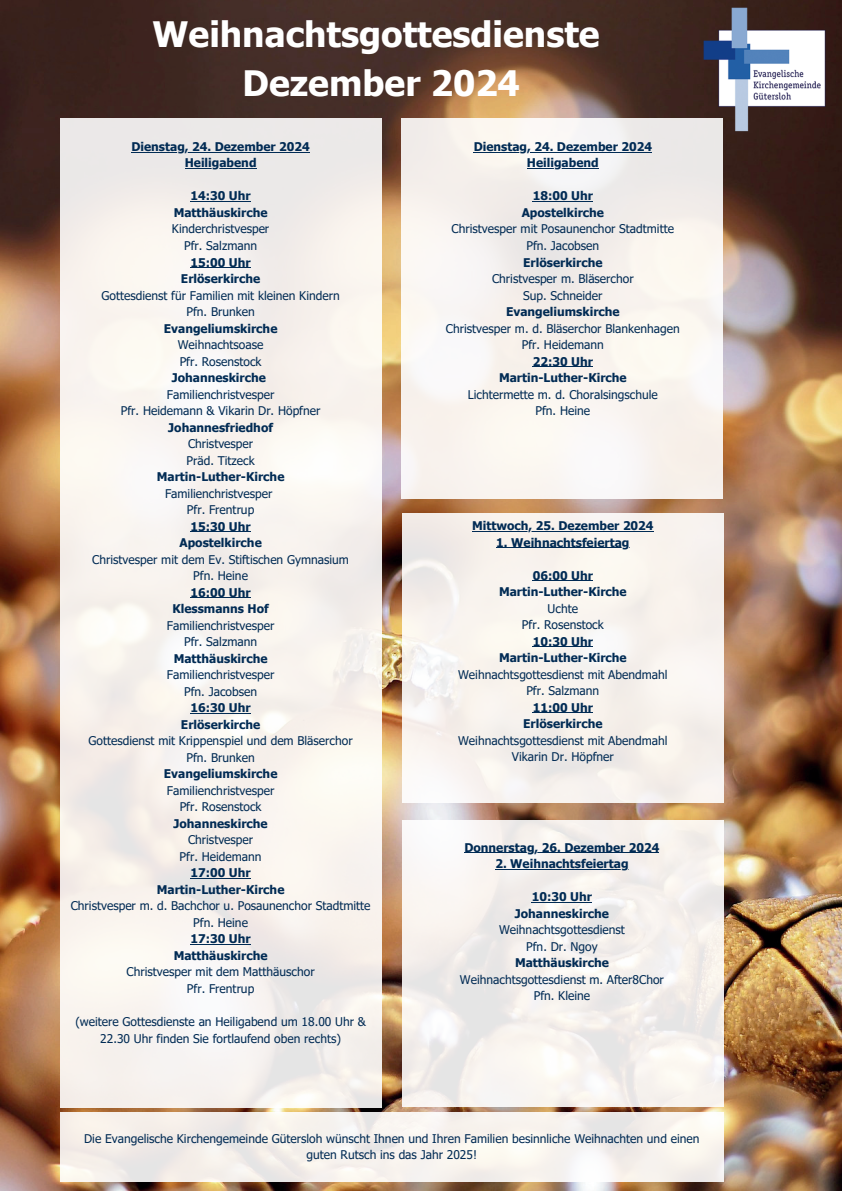
<style>
.page{position:relative;width:842px;height:1191px;background:#fff}
.page>*{position:absolute;margin:0;border:0;box-sizing:border-box;transform-origin:0 0}
.t1{font:700 35px/48.8px "Tahoma";color:#fff;text-align:center}
.t2{font:12px/16.5px "Tahoma";color:#012b54;text-align:center}
.t3{font:700 12px/16.5px "Tahoma";color:#012b54;text-align:center}
</style>
<div class="page">
<img style="left:0;top:0;width:842px;height:1190px">
<svg style="left:60px;top:118px;width:321px;height:988px;fill:#f8f2ee"></svg>
<div style="left:402px;top:513px;width:321px;height:290px;background:#f8f2ed"></div>
<img style="left:619px;top:0;width:223px;height:229px">
<div style="left:401px;top:118px;width:322px;height:380px;background:linear-gradient(to right,#f8f3f0,#f5f1ed)"></div>
<svg style="left:402px;top:820px;width:321px;height:286px;fill:#f6f1ed"></svg>
<svg style="left:60px;top:1112px;width:663px;height:69px;fill:#f6f1ec"></svg>
<hr style="left:131px;top:152px;width:179px;height:1px;background:#012b54">
<hr style="left:185px;top:168px;width:72px;height:1px;background:#012b54">
<hr style="left:191px;top:201px;width:60px;height:1px;background:#012b54">
<hr style="left:191px;top:267px;width:60px;height:1px;background:#012b54">
<hr style="left:191px;top:531px;width:60px;height:1px;background:#012b54">
<hr style="left:191px;top:597px;width:60px;height:1px;background:#012b54">
<hr style="left:191px;top:713px;width:60px;height:1px;background:#012b54">
<hr style="left:191px;top:878px;width:60px;height:1px;background:#012b54">
<hr style="left:191px;top:944px;width:60px;height:1px;background:#012b54">
<hr style="left:472px;top:531px;width:181px;height:1px;background:#012b54">
<hr style="left:496px;top:547px;width:133px;height:1px;background:#012b54">
<hr style="left:533px;top:580px;width:60px;height:1px;background:#012b54">
<hr style="left:533px;top:646px;width:60px;height:1px;background:#012b54">
<hr style="left:533px;top:712px;width:60px;height:1px;background:#012b54">
<hr style="left:474px;top:152px;width:178px;height:1px;background:#012b54">
<hr style="left:527px;top:168px;width:72px;height:1px;background:#012b54">
<hr style="left:533px;top:201px;width:60px;height:1px;background:#012b54">
<hr style="left:533px;top:366px;width:60px;height:1px;background:#012b54">
<hr style="left:464px;top:852px;width:195px;height:1px;background:#012b54">
<hr style="left:495px;top:869px;width:133px;height:1px;background:#012b54">
<hr style="left:532px;top:902px;width:60px;height:1px;background:#012b54">
<h1 class="t1" style="left:153px;top:11px;width:449px">Weihnachtsgottesdienste<br>Dezember 2024</h1>
<p class="t3" style="left:131px;top:139px;width:180px">Dienstag, 24. Dezember 2024<br>Heiligabend</p>
<p class="t3" style="left:174px;top:188px;width:95px">14:30 Uhr<br>Matthäuskirche</p>
<p class="t2" style="left:172px;top:221px;width:99px">Kinderchristvesper<br>Pfr. Salzmann</p>
<p class="t3" style="left:181px;top:254px;width:81px">15:00 Uhr<br>Erlöserkirche</p>
<p class="t2" style="left:102px;top:287px;width:240px">Gottesdienst für Familien mit kleinen Kindern<br>Pfn. Brunken</p>
<p class="t3" style="left:164px;top:320px;width:115px">Evangeliumskirche</p>
<p class="t2" style="left:178px;top:337px;width:87px;text-align:left">Weihnachtsoase<br>Pfr. Rosenstock</p>
<p class="t3" style="left:172px;top:370px;width:96px">Johanneskirche</p>
<p class="t2" style="left:121px;top:386px;width:201px">Familienchristvesper<br>Pfr. Heidemann &amp; Vikarin Dr. Höpfner</p>
<p class="t3" style="left:168px;top:419px;width:106px">Johannesfriedhof</p>
<p class="t2" style="left:187px;top:436px;width:70px;text-align:left">Christvesper<br>Präd. Titzeck</p>
<p class="t3" style="left:157px;top:469px;width:129px">Martin-Luther-Kirche</p>
<p class="t2" style="left:165px;top:485px;width:109px">Familienchristvesper<br>Pfr. Frentrup</p>
<p class="t3" style="left:179px;top:518px;width:84px">15:30 Uhr<br>Apostelkirche</p>
<p class="t2" style="left:92px;top:551px;width:258px">Christvesper mit dem Ev. Stiftischen Gymnasium<br>Pfn. Heine</p>
<p class="t3" style="left:172px;top:584px;width:98px">16:00 Uhr<br>Klessmanns Hof</p>
<p class="t2" style="left:167px;top:617px;width:109px">Familienchristvesper<br>Pfr. Salzmann</p>
<p class="t3" style="left:174px;top:650px;width:95px">Matthäuskirche</p>
<p class="t2" style="left:167px;top:667px;width:109px">Familienchristvesper<br>Pfn. Jacobsen</p>
<p class="t3" style="left:181px;top:700px;width:81px">16:30 Uhr<br>Erlöserkirche</p>
<p class="t2" style="left:89px;top:733px;width:265px">Gottesdienst mit Krippenspiel und dem Bläserchor<br>Pfn. Brunken</p>
<p class="t3" style="left:164px;top:766px;width:115px">Evangeliumskirche</p>
<p class="t2" style="left:167px;top:782px;width:109px">Familienchristvesper<br>Pfr. Rosenstock</p>
<p class="t3" style="left:174px;top:815px;width:96px">Johanneskirche</p>
<p class="t2" style="left:180px;top:832px;width:84px">Christvesper<br>Pfr. Heidemann</p>
<p class="t3" style="left:157px;top:865px;width:129px">17:00 Uhr<br>Martin-Luther-Kirche</p>
<p class="t2" style="left:71px;top:898px;width:301px">Christvesper m. d. Bachchor u. Posaunenchor Stadtmitte<br>Pfn. Heine</p>
<p class="t3" style="left:174px;top:931px;width:95px">17:30 Uhr<br>Matthäuskirche</p>
<p class="t2" style="left:127px;top:964px;width:190px">Christvesper mit dem Matthäuschor<br>Pfr. Frentrup</p>
<p class="t2" style="left:75px;top:1013px;width:292px">(weitere Gottesdienste an Heiligabend um 18.00 Uhr &amp;<br>22.30 Uhr finden Sie fortlaufend oben rechts)</p>
<p class="t3" style="left:474px;top:139px;width:180px">Dienstag, 24. Dezember 2024<br>Heiligabend</p>
<p class="t3" style="left:522px;top:188px;width:84px">18:00 Uhr<br>Apostelkirche</p>
<p class="t2" style="left:452px;top:221px;width:224px">Christvesper mit Posaunenchor Stadtmitte<br>Pfn. Jacobsen</p>
<p class="t3" style="left:523px;top:254px;width:81px">Erlöserkirche</p>
<p class="t2" style="left:492px;top:271px;width:143px">Christvesper m. Bläserchor<br>Sup. Schneider</p>
<p class="t3" style="left:506px;top:304px;width:115px">Evangeliumskirche</p>
<p class="t2" style="left:446px;top:320px;width:235px">Christvesper m. d. Bläserchor Blankenhagen<br>Pfr. Heidemann</p>
<p class="t3" style="left:499px;top:353px;width:129px">22:30 Uhr<br>Martin-Luther-Kirche</p>
<p class="t2" style="left:468px;top:386px;width:192px">Lichtermette m. d. Choralsingschule<br>Pfn. Heine</p>
<p class="t3" style="left:472px;top:518px;width:183px">Mittwoch, 25. Dezember 2024</p>
<p class="t3" style="left:496px;top:534px;width:135px">1. Weihnachtsfeiertag</p>
<p class="t3" style="left:499px;top:567px;width:129px">06:00 Uhr<br>Martin-Luther-Kirche</p>
<p class="t2" style="left:522px;top:600px;width:83px">Uchte<br>Pfr. Rosenstock</p>
<p class="t3" style="left:499px;top:633px;width:129px">10:30 Uhr<br>Martin-Luther-Kirche</p>
<p class="t2" style="left:458px;top:666px;width:211px">Weihnachtsgottesdienst mit Abendmahl<br>Pfr. Salzmann</p>
<p class="t3" style="left:523px;top:699px;width:81px">11:00 Uhr<br>Erlöserkirche</p>
<p class="t2" style="left:458px;top:732px;width:211px">Weihnachtsgottesdienst mit Abendmahl<br>Vikarin Dr. Höpfner</p>
<p class="t3" style="left:464px;top:839px;width:197px">Donnerstag, 26. Dezember 2024</p>
<p class="t3" style="left:495px;top:856px;width:135px">2. Weihnachtsfeiertag</p>
<p class="t3" style="left:515px;top:889px;width:96px">10:30 Uhr<br>Johanneskirche</p>
<p class="t2" style="left:499px;top:922px;width:127px">Weihnachtsgottesdienst<br>Pfn. Dr. Ngoy</p>
<p class="t3" style="left:515px;top:955px;width:95px">Matthäuskirche</p>
<p class="t2" style="left:460px;top:971px;width:205px">Weihnachtsgottesdienst m. After8Chor<br>Pfn. Kleine</p>
<p class="t2" style="left:84px;top:1130px;width:617px">Die Evangelische Kirchengemeinde Gütersloh wünscht Ihnen und Ihren Familien besinnliche Weihnachten und einen guten Rutsch ins das Jahr 2025!</p>
</div>
